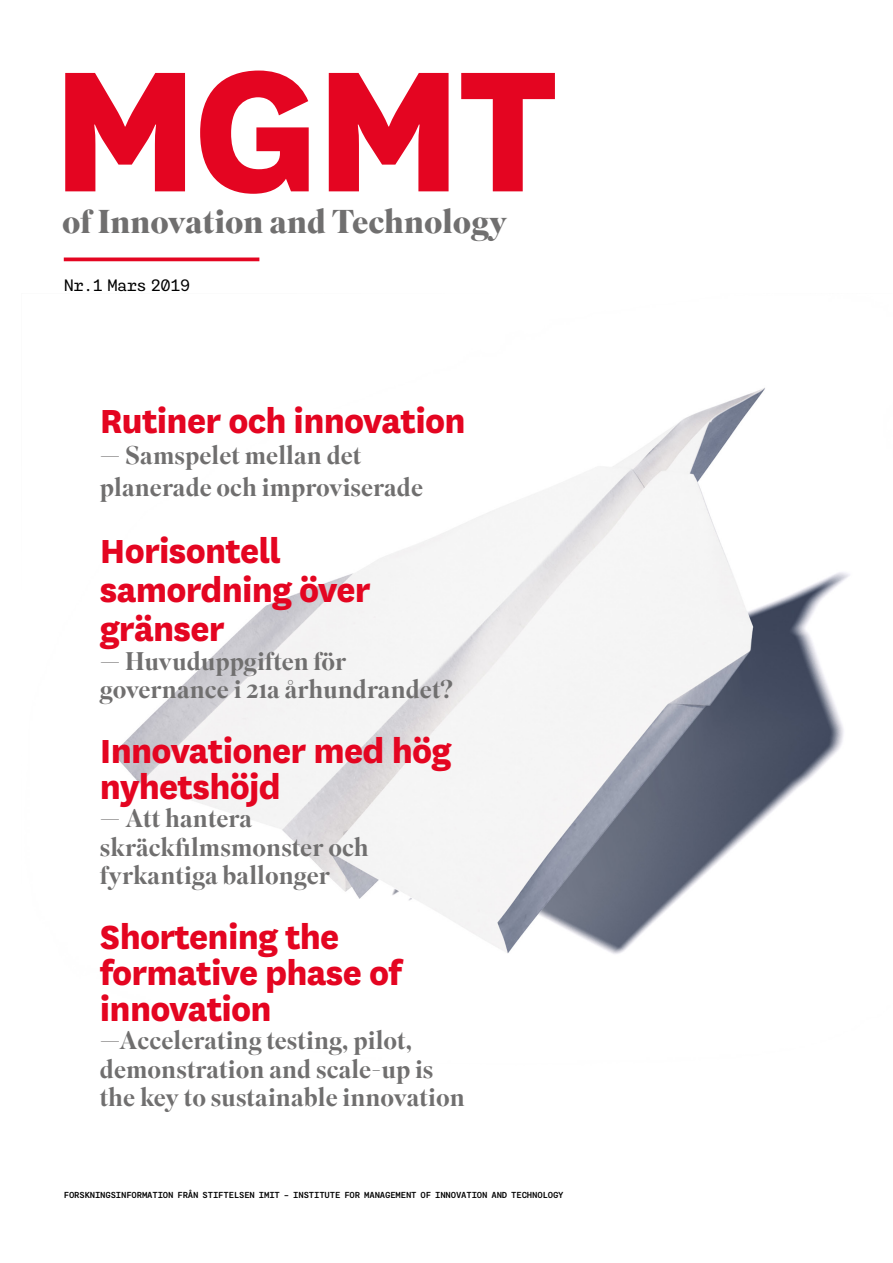
<style>
.page{position:relative;width:893px;height:1263px;background:#fff}
.page>*{position:absolute;margin:0;border:0;box-sizing:border-box;transform-origin:0 0}
.t1{font:800 201px "National";color:#e40521}
.t2{font:800 39px/36px "National";letter-spacing:-.02em;color:#e40521}
.t3{font:700 33px "Superior Title";color:#706f6f}
.t4{font:500 25.5px/28.5px "Superior Title";color:#706f6f}
.t5{font:16.5px "Martha";letter-spacing:-.03em;color:#000}
.t6{font:700 8.7px "Martha";letter-spacing:-.02em;color:#000}
</style>
<div class="page">
<img style="left:113px;top:388px;width:737px;height:566px">
<svg style="left:64px;top:257px;width:195px;height:4px"></svg>
<h1 class="t1" style="left:50px;top:-15px;width:508px">MGMT</h1>
<p class="t3" style="left:62px;top:201px;width:447px">of Innovation and Technology</p>
<p class="t5" style="left:64px;top:275px;width:128px">Nr. 1 Mars 2019</p>
<h2 class="t2" style="left:100px;top:399px;width:367px">Rutiner och innovation</h2>
<p class="t4" style="left:100px;top:440px;width:325px;line-height:31.5px">— Samspelet mellan det planerade och improviserade</p>
<h2 class="t2" style="left:100px;top:528px;width:272px;line-height:39px">Horisontell samordning över gränser</h2>
<p class="t4" style="left:100px;top:647px;width:354px">— Huvuduppgiften för governance i 21a århundrandet?</p>
<h2 class="t2" style="left:100px;top:729px;width:353px">Innovationer med hög nyhetshöjd</h2>
<p class="t4" style="left:100px;top:805px;width:270px">— Att hantera skräckfilmsmonster och fyrkantiga ballonger</p>
<h2 class="t2" style="left:100px;top:915px;width:303px">Shortening the formative phase of innovation</h2>
<p class="t4" style="left:100px;top:1027px;width:366px">—Accelerating testing, pilot, demonstration and scale-up is the key to sustainable innovation</p>
<p class="t6" style="left:64px;top:1190px;width:501px">FORSKNINGSINFORMATION FRÅN STIFTELSEN IMIT – INSTITUTE FOR MANAGEMENT OF INNOVATION AND TECHNOLOGY</p>
</div>
